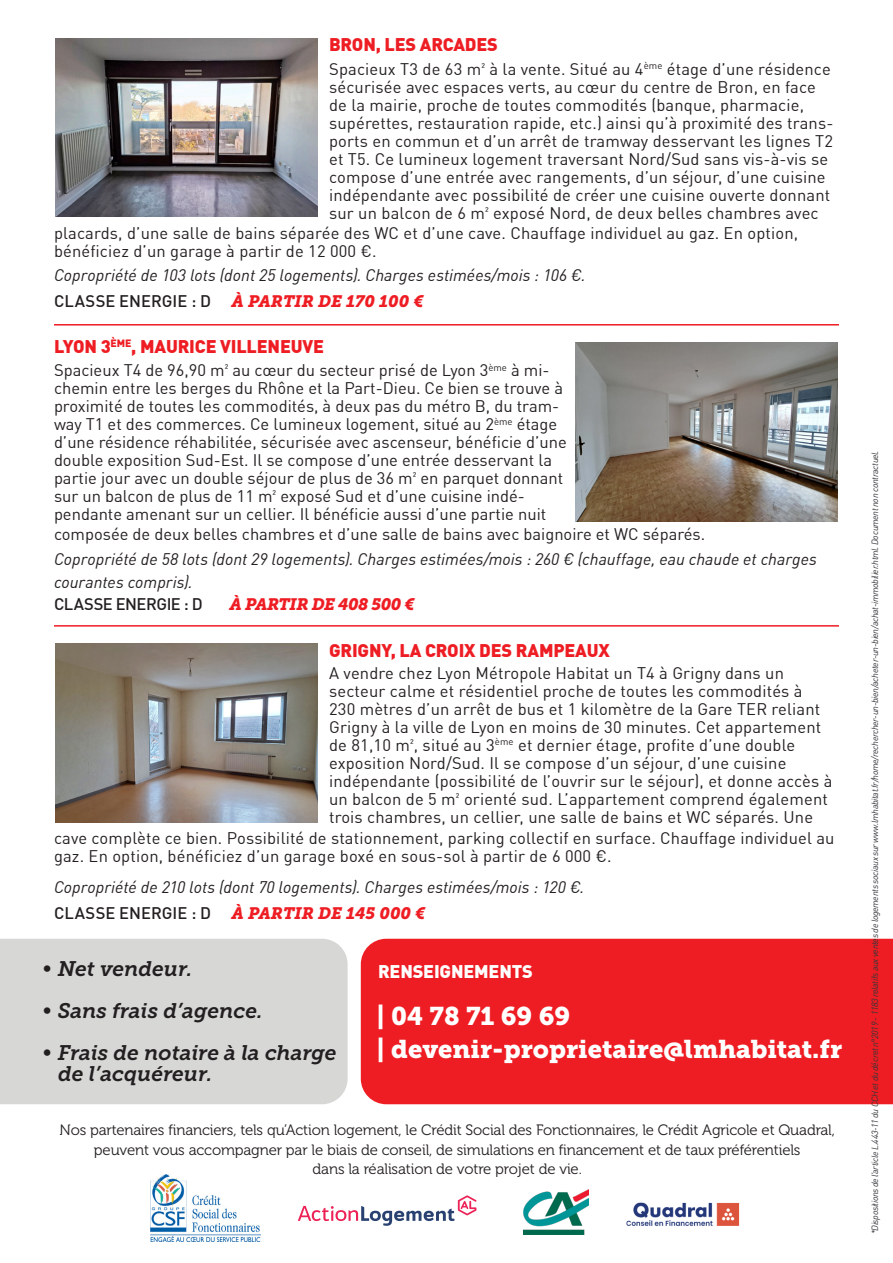
<style>
.page{position:relative;width:893px;height:1263px;background:#fff}
.page>*{position:absolute;margin:0;border:0;box-sizing:border-box;transform-origin:0 0}
.t1{font:25.5px "Museo Slab 900";color:#fff}
.t2{font:italic 21px "Museo Slab 700";color:#231f20}
.t3{font:900 18px "DIN Offc";letter-spacing:-.01em;color:#ee1d23}
.t4{font:900 18px "DIN Offc";letter-spacing:-.01em;color:#fff}
.t5{font:16.5px/18px "DIN Offc";letter-spacing:.01em;color:#231f20}
.t6{font:italic 16.5px/22.5px "DIN Offc";color:#231f20}
.t7{font:italic 16.5px "Museo Slab 900";color:#ee1d23}
.t8{font:italic 16.5px "Museo Slab 900";letter-spacing:-.03em;color:#ee1d23}
.t9{font:500 16.5px "DIN Offc";letter-spacing:-.03em;color:#231f20}
.t10{font:15px "Museo 300";letter-spacing:-.01em;color:#231f20}
.t11{font:italic 9px "DIN Offc";letter-spacing:-.04em;color:#333638}
.s1{font-family:"DIN Offc";font-weight:500;font-style:normal;color:#231f20}
.s2{font-family:"Museo 500";font-style:normal}
</style>
<div class="page">
<div style="left:0;top:939px;width:348px;height:165px;background:#d7d8d6"></div>
<div style="left:361px;top:939px;width:532px;height:165px;background:#ee1d23"></div>
<img style="left:55px;top:38px;width:262px;height:179px">
<img style="left:55px;top:644px;width:262px;height:178px">
<hr style="left:54px;top:324px;width:785px;height:2px;background:#ee1d23">
<hr style="left:54px;top:625px;width:785px;height:2px;background:#ee1d23">
<img style="left:576px;top:343px;width:262px;height:178px">
<svg style="left:298px;top:1195px;width:178px;height:31px"></svg>
<img style="left:151px;top:1174px;width:110px;height:67px">
<img style="left:524px;top:1189px;width:65px;height:45px">
<img style="left:626px;top:1202px;width:114px;height:24px">
<p class="t3" style="left:329px;top:33px;width:170px">BRON, LES ARCADES</p>
<p class="t5" style="left:329px;top:60px;width:506px">Spacieux T3 de 63 m² à la vente. Situé au 4<sup>ème</sup> étage d’une résidence sécurisée avec espaces verts, au cœur du centre de Bron, en face de la mairie, proche de toutes commodités (banque, pharmacie, supérettes, restauration rapide, etc.) ainsi qu’à proximité des trans&shy;ports en commun et d’un arrêt de tramway desservant les lignes T2 et T5. Ce lumineux logement traversant Nord/Sud sans vis-à-vis se compose d’une entrée avec rangements, d’un séjour, d’une cuisine indépendante avec possibilité de créer une cuisine ouverte donnant sur un balcon de 6 m² exposé Nord, de deux belles chambres avec</p>
<p class="t5" style="left:54px;top:224px;width:746px">placards, d’une salle de bains séparée des WC et d’une cave. Chauffage individuel au gaz. En option, bénéficiez d’un garage à partir de 12 000 €.</p>
<p class="t6" style="left:54px;top:264px;width:533px">Copropriété de 103 lots (dont 25 logements). Charges estimées/mois : 106 €.</p>
<p class="t7" style="left:54px;top:292px;width:371px"><span class="s1">CLASSE ENERGIE : D</span> À PARTIR DE 170 100 €</p>
<p class="t3" style="left:54px;top:334px;width:272px">LYON 3<sup>ÈME</sup>, MAURICE VILLENEUVE</p>
<p class="t5" style="left:54px;top:361px;width:514px">Spacieux T4 de 96,90 m² au cœur du secteur prisé de Lyon 3<sup>ème</sup> à mi&shy;chemin entre les berges du Rhône et la Part-Dieu. Ce bien se trouve à proximité de toutes les commodités, à deux pas du métro B, du tram&shy;way T1 et des commerces. Ce lumineux logement, situé au 2<sup>ème</sup> étage d’une résidence réhabilitée, sécurisée avec ascenseur, bénéficie d’une double exposition Sud-Est. Il se compose d’une entrée desservant la partie jour avec un double séjour de plus de 36 m² en parquet donnant sur un balcon de plus de 11 m² exposé Sud et d’une cuisine indé&shy;pendante amenant sur un cellier. Il bénéficie aussi d’une partie nuit</p>
<p class="t5" style="left:54px;top:525px;width:653px">composée de deux belles chambres et d’une salle de bains avec baignoire et WC séparés.</p>
<p class="t6" style="left:54px;top:548px;width:764px">Copropriété de 58 lots (dont 29 logements). Charges estimées/mois : 260 € (chauffage, eau chaude et charges courantes compris).</p>
<p class="t9" style="left:54px;top:594px;width:150px">CLASSE ENERGIE : D</p>
<p class="t8" style="left:230px;top:595px;width:186px">À PARTIR DE 408 500 €</p>
<p class="t3" style="left:329px;top:638px;width:282px">GRIGNY, LA CROIX DES RAMPEAUX</p>
<p class="t5" style="left:329px;top:664px;width:505px">A vendre chez Lyon Métropole Habitat un T4 à Grigny dans un secteur calme et résidentiel proche de toutes les commodités à 230 mètres d’un arrêt de bus et 1 kilomètre de la Gare TER reliant Grigny à la ville de Lyon en moins de 30 minutes. Cet appartement de 81,10 m², situé au 3<sup>ème</sup> et dernier étage, profite d’une double exposition Nord/Sud. Il se compose d’un séjour, d’une cuisine indépendante (possibilité de l’ouvrir sur le séjour), et donne accès à un balcon de 5 m² orienté sud. L’appartement comprend également trois chambres, un cellier, une salle de bains et WC séparés. Une</p>
<p class="t5" style="left:54px;top:829px;width:782px">cave complète ce bien. Possibilité de stationnement, parking collectif en surface. Chauffage individuel au gaz. En option, bénéficiez d’un garage boxé en sous-sol à partir de 6 000 €.</p>
<p class="t6" style="left:54px;top:876px;width:532px">Copropriété de 210 lots (dont 70 logements). Charges estimées/mois : 120 €.</p>
<p class="t7" style="left:54px;top:904px;width:373px"><span class="s1">CLASSE ENERGIE : D</span> À PARTIR DE 145 000 €</p>
<p class="t2" style="left:43px;top:957px;width:151px"><span class="s2">•</span> Net vendeur.</p>
<p class="t2" style="left:43px;top:999px;width:222px"><span class="s2">•</span> Sans frais d’agence.</p>
<p class="t2" style="left:43px;top:1041px;width:296px"><span class="s2">•</span> Frais de notaire à la charge</p>
<p class="t2" style="left:58px;top:1062px;width:156px">de l’acquéreur.</p>
<p class="t10" style="left:60px;top:1122px;width:777px">Nos partenaires financiers, tels qu’Action logement, le Crédit Social des Fonctionnaires, le Crédit Agricole et Quadral,</p>
<p class="t10" style="left:94px;top:1141px;width:708px">peuvent vous accompagner par le biais de conseil, de simulations en financement et de taux préférentiels</p>
<p class="t10" style="left:313px;top:1161px;width:271px">dans la réalisation de votre projet de vie.</p>
<p class="t4" style="left:378px;top:959px;width:156px">RENSEIGNEMENTS</p>
<p class="t1" style="left:377px;top:1002px;width:195px">| 04 78 71 69 69</p>
<p class="t1" style="left:377px;top:1035px;width:467px">| devenir-proprietaire@lmhabitat.fr</p>
<p class="t11" style="left:869px;top:1234px;width:786px;rotate:-90deg">*Dispositions de l’article L.443-11 du CCH et du décret n°2019 - 1183 relatifs aux ventes de logements sociaux sur www.lmhabitat.fr/home/rechercher-un-bien/acheter-un-bien/achat-immobilier.html. Document non contractuel.</p>
</div>
